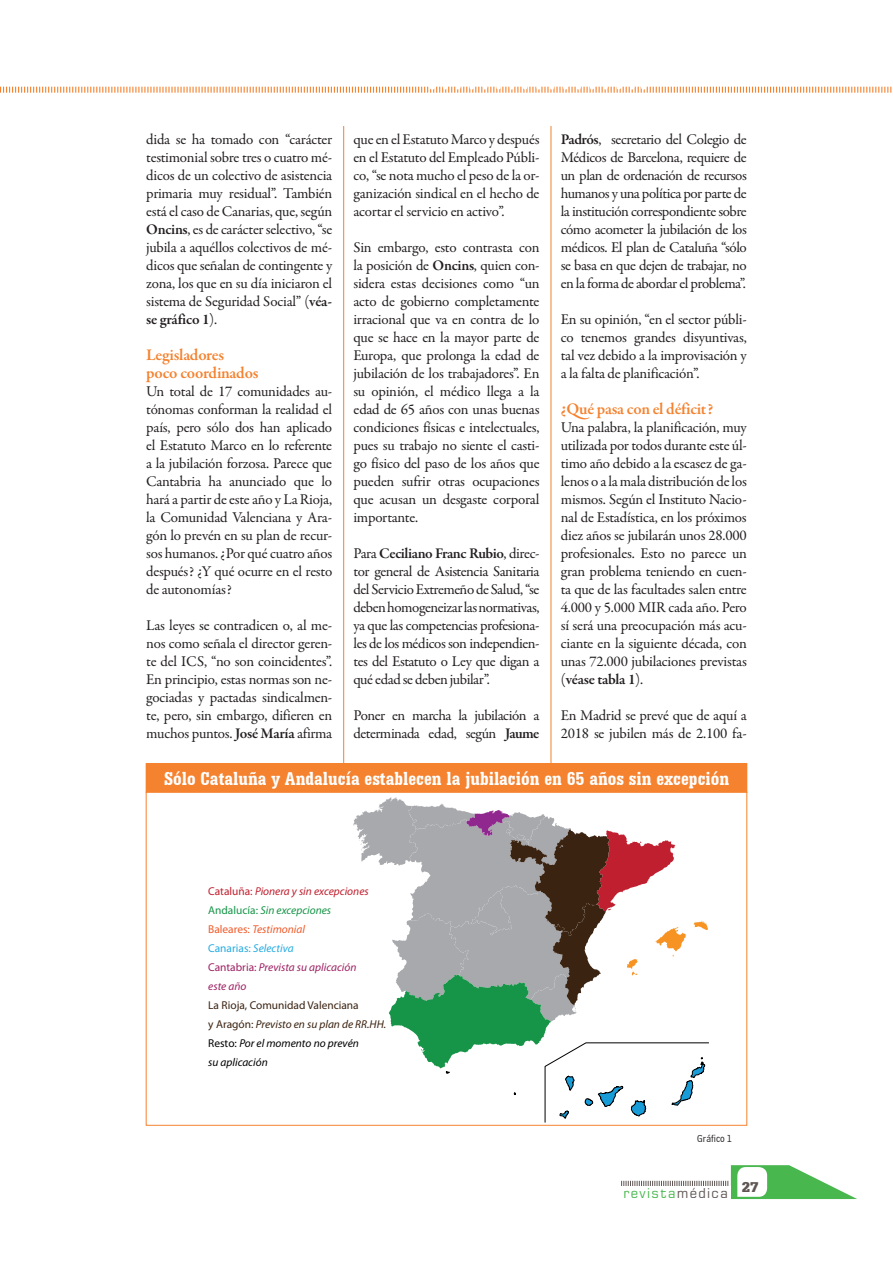
<style>
.page{position:relative;width:893px;height:1263px;background:#fff}
.page>*{position:absolute;margin:0;border:0;box-sizing:border-box;transform-origin:0 0}
.t1{font:700 condensed 19.5px "Serifa BT";color:#fff}
.t2{font:600 16.5px/18px "Garamond Premr Pro";letter-spacing:-.015em;color:#f5822f}
.t3{font:15px/18px "Garamond Premr Pro";letter-spacing:-.02em;color:#231f20;text-align:justify}
.t4{font:900 15px "Serifa BT";color:#5e5553}
.t5{font:13.5px "Square 721 BT";letter-spacing:.1em;color:#48b74e}
.t6{font:11.4px/19px "Myriad Pro";color:#3b2311}
.t7{font:10.5px "Bell Centennial BT Address";color:#231f20}
.s1{font-weight:600}
.s2{color:#bf1f2e}
.s3{font-style:italic;color:#bf1f2e}
.s4{color:#169447}
.s5{font-style:italic;color:#169447}
.s6{color:#f15a2a}
.s7{font-style:italic;color:#f15a2a}
.s8{color:#26aae1}
.s9{font-style:italic;color:#26aae1}
.s10{color:#9d2063}
.s11{font-style:italic;color:#9d2063}
.s12{font-style:italic}
.s13{color:#000}
.s14{font-style:italic;color:#000}
.s15{color:#5e5553}
</style>
<div class="page">
<svg style="left:621px;top:1165px;width:236px;height:34px"></svg>
<div style="left:621px;top:1186px;width:109px;height:13px;background:#fff"></div>
<svg style="left:0;top:86px;width:892px;height:7px"></svg>
<hr style="left:343px;top:126px;width:1px;height:648px;background:#f5822f">
<hr style="left:551px;top:126px;width:1px;height:648px;background:#f5822f">
<svg style="left:353px;top:797px;width:356px;height:325px"></svg>
<div style="left:146px;top:764px;width:601px;height:28px;background:#f5822f"></div>
<div style="left:146px;top:763px;width:601px;height:29px;border:1px solid #f5822f"></div>
<p class="t3" style="left:146px;top:131px;width:188px">dida se ha tomado con “carácter testimonial sobre tres o cuatro mé&shy;dicos de un colectivo de asistencia primaria muy residual”. También está el caso de Canarias, que, según <span class="s1">Oncins</span>, es de carácter selectivo, “se jubila a aquéllos colectivos de mé&shy;dicos que señalan de contingente y zona, los que en su día iniciaron el sistema de Seguridad Social” (<span class="s1">véa&shy;se gráfico 1</span>).</p>
<p class="t2" style="left:146px;top:346px;width:114px">Legisladores poco coordinados</p>
<p class="t3" style="left:146px;top:383px;width:188px">Un total de 17 comunidades au&shy;tónomas conforman la realidad el país, pero sólo dos han aplicado el Estatuto Marco en lo referente a la jubilación forzosa. Parece que Cantabria ha anunciado que lo hará a partir de este año y La Rioja, la Comunidad Valenciana y Ara&shy;gón lo prevén en su plan de recur&shy;sos humanos. ¿Por qué cuatro años después? ¿Y qué ocurre en el resto de autonomías?</p>
<p class="t3" style="left:146px;top:617px;width:188px">Las leyes se contradicen o, al me&shy;nos como señala el director geren&shy;te del ICS, “no son coincidentes”.<br>En principio, estas normas son ne&shy;gociadas y pactadas sindicalmen&shy;te, pero, sin embargo, difieren en muchos puntos. <span class="s1">José María</span> afirma</p>
<p class="t3" style="left:353px;top:131px;width:188px">que en el Estatuto Marco y después en el Estatuto del Empleado Públi&shy;co, “se nota mucho el peso de la or&shy;ganización sindical en el hecho de acortar el servicio en activo”.</p>
<p class="t3" style="left:353px;top:239px;width:188px">Sin embargo, esto contrasta con la posición de <span class="s1">Oncins</span>, quien con&shy;sidera estas decisiones como “un acto de gobierno completamente irracional que va en contra de lo que se hace en la mayor parte de Europa, que prolonga la edad de jubilación de los trabajadores”. En su opinión, el médico llega a la edad de 65 años con unas buenas condiciones físicas e intelectuales, pues su trabajo no siente el casti&shy;go físico del paso de los años que pueden sufrir otras ocupaciones que acusan un desgaste corporal importante.</p>
<p class="t3" style="left:353px;top:545px;width:188px">Para <span class="s1">Ceciliano Franc Rubio</span>, direc&shy;tor general de Asistencia Sanitaria del Servicio Extremeño de Salud, “se deben homogeneizar las normativas, ya que las competencias profesiona&shy;les de los médicos son independien&shy;tes del Estatuto o Ley que digan a qué edad se deben jubilar”.</p>
<p class="t3" style="left:353px;top:707px;width:188px">Poner en marcha la jubilación a determinada edad, según <span class="s1">Jaume</span></p>
<p class="t3" style="left:561px;top:131px;width:188px"><span class="s1">Padrós</span>, secretario del Colegio de Médicos de Barcelona, requiere de un plan de ordenación de recursos humanos y una política por parte de la institución correspondiente sobre cómo acometer la jubilación de los médicos. El plan de Cataluña “sólo se basa en que dejen de trabajar, no en la forma de abordar el problema”.</p>
<p class="t3" style="left:561px;top:311px;width:188px">En su opinión, “en el sector públi&shy;co tenemos grandes disyuntivas, tal vez debido a la improvisación y a la falta de planificación”.</p>
<p class="t2" style="left:561px;top:400px;width:154px">¿Qué pasa con el déficit?</p>
<p class="t3" style="left:561px;top:419px;width:188px">Una palabra, la planificación, muy utilizada por todos durante este úl&shy;timo año debido a la escasez de ga&shy;lenos o a la mala distribución de los mismos. Según el Instituto Nacio&shy;nal de Estadística, en los próximos diez años se jubilarán unos 28.000 profesionales. Esto no parece un gran problema teniendo en cuen&shy;ta que de las facultades salen entre 4.000 y 5.000 MIR cada año. Pero sí será una preocupación más acu&shy;ciante en la siguiente década, con unas 72.000 jubilaciones previstas (<span class="s1">véase tabla 1</span>).</p>
<p class="t3" style="left:561px;top:707px;width:188px">En Madrid se prevé que de aquí a<br>2018 se jubilen más de 2.100 fa-</p>
<p class="t1" style="left:164px;top:767px;width:567px">Sólo Cataluña y Andalucía establecen la jubilación en 65 años sin excepción</p>
<p class="t6" style="left:208px;top:882px;width:180px"><span class="s2">Cataluña:</span> <span class="s3">Pionera y sin excepciones<br></span><span class="s4">Andalucía:</span> <span class="s5">Sin excepciones<br></span><span class="s6">Baleares:</span> <span class="s7">Testimonial<br></span><span class="s8">Canarias:</span> <span class="s9">Selectiva<br></span><span class="s10">Cantabria:</span> <span class="s11">Prevista su aplicación<br>este año<br></span>La Rioja, Comunidad Valenciana<br>y Aragón: <span class="s12">Previsto en su plan de RR.HH.<br></span><span class="s13">Resto:</span> <span class="s14">Por el momento no prevén<br>su aplicación</span></p>
<p class="t7" style="left:697px;top:1132px;width:36px">Gráfico 1</p>
<p class="t5" style="left:623px;top:1184px;width:106px">revista<span class="s15">médica</span></p>
<p class="t4" style="left:741px;top:1178px;width:19px">27</p>
</div>
